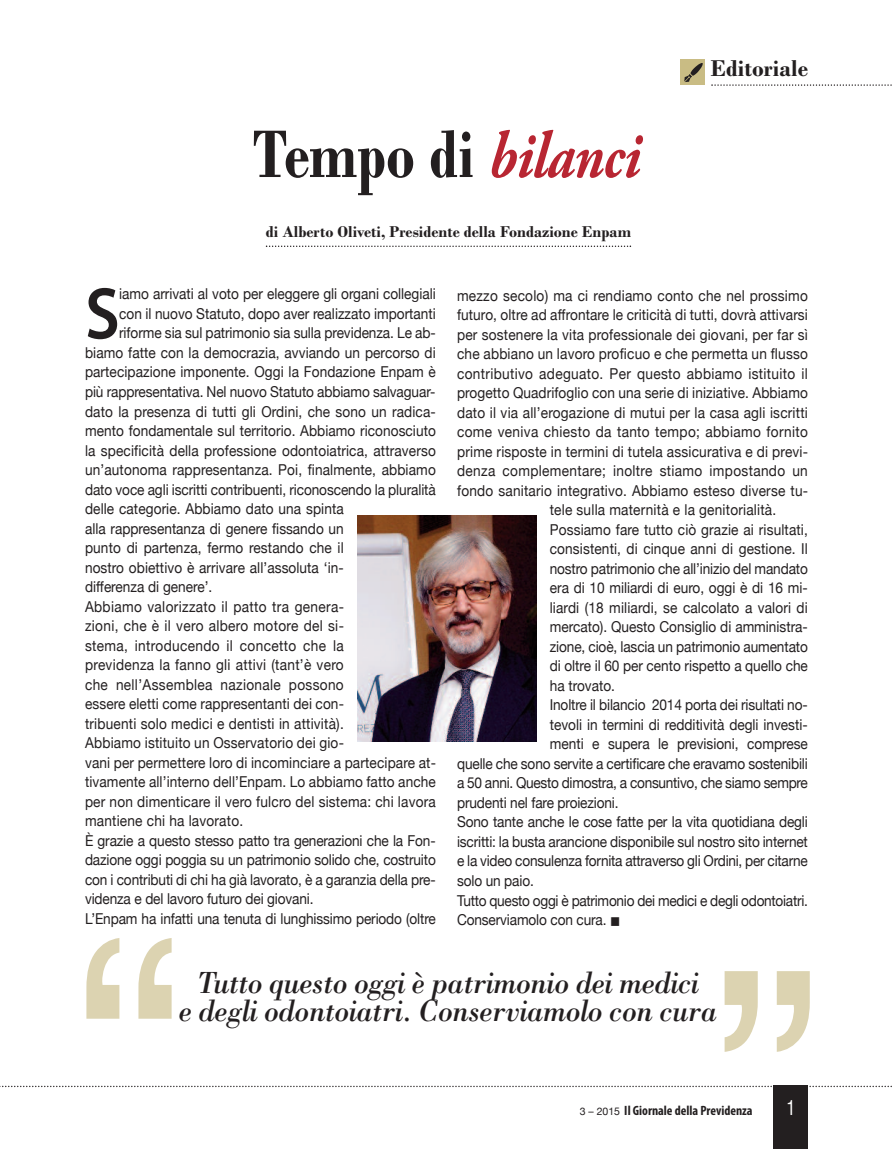
<style>
.page{position:relative;width:893px;height:1149px;background:#fff}
.page>*{position:absolute;margin:0;border:0;box-sizing:border-box;transform-origin:0 0}
.t1{font:600 73.65px "Myriad Pro";color:#231f20;scale:.91 1}
.t2{font:700 70.65px "Bodoni";color:#231f20;scale:.83 1}
.t3{font:italic 31.5px/28.5px "Bodoni";letter-spacing:-.015em;color:#231f20;text-align:center;scale:.94 1}
.t4{font:700 24px "Bodoni";color:#231f20}
.t5{font:21px "Helvetica CY Plain";color:#fff}
.t6{font:700 16.5px "Bodoni";color:#231f20}
.t7{font:15px "Helvetica Neue";letter-spacing:.005em;color:#231f20;scale:.91 1}
.t8{font:15px "Helvetica Neue";letter-spacing:.025em;color:#231f20;scale:.91 1}
.t9{font:15px "Helvetica Neue";letter-spacing:-.02em;color:#231f20;scale:.91 1}
.t10{font:15px "Helvetica Neue";letter-spacing:-.015em;color:#231f20;scale:.91 1}
.t11{font:700 condensed 13.5px "Myriad Pro";color:#231f20}
.s1{font-family:"Adobe Garamond Pro";font-style:italic;font-size:66px;color:#b82632}
.s2{font-family:"Helvetica Neue";font-weight:400;font-stretch:normal;font-size:10.5px}
</style>
<div class="page">
<svg style="left:86px;top:938px;width:86px;height:80px"></svg>
<svg style="left:725px;top:971px;width:85px;height:80px"></svg>
<svg style="left:711px;top:84px;width:181px;height:2px"></svg>
<svg style="left:266px;top:245px;width:365px;height:2px"></svg>
<img style="left:357px;top:515px;width:179px;height:226px">
<div style="left:680px;top:60px;width:25px;height:25px;background:#c9bc84"></div>
<svg style="left:684px;top:63px;width:19px;height:19px"></svg>
<svg style="left:2px;top:1085px;width:890px;height:1px"></svg>
<div style="left:774px;top:1084px;width:34px;height:64px;background:#231f20"></div>
<h2 class="t2" style="left:252px;top:111px;width:469px">Tempo di <span class="s1">bilanci</span></h2>
<p class="t6" style="left:266px;top:221px;width:367px">di Alberto Oliveti, Presidente della Fondazione Enpam</p>
<h3 class="t4" style="left:711px;top:53px;width:99px">Editoriale</h3>
<h1 class="t1" style="left:85px;top:286px;width:40px">S</h1>
<p class="t7" style="left:119px;top:285px;width:349px">iamo arrivati al voto per eleggere gli organi collegiali</p>
<p class="t7" style="left:119px;top:304px;width:349px">con il nuovo Statuto, dopo aver realizzato importanti</p>
<p class="t7" style="left:119px;top:324px;width:349px">riforme sia sul patrimonio sia sulla previdenza. Le ab-</p>
<p class="t7" style="left:85px;top:343px;width:387px">biamo fatte con la democrazia, avviando un percorso di</p>
<p class="t7" style="left:85px;top:363px;width:387px">partecipazione imponente. Oggi la Fondazione Enpam è</p>
<p class="t7" style="left:85px;top:382px;width:386px">più rappresentativa. Nel nuovo Statuto abbiamo salvaguar-</p>
<p class="t7" style="left:85px;top:402px;width:387px">dato la presenza di tutti gli Ordini, che sono un radica-</p>
<p class="t7" style="left:85px;top:421px;width:387px">mento fondamentale sul territorio. Abbiamo riconosciuto</p>
<p class="t7" style="left:85px;top:441px;width:387px">la specificità della professione odontoiatrica, attraverso</p>
<p class="t7" style="left:85px;top:460px;width:387px">un’autonoma rappresentanza. Poi, finalmente, abbiamo</p>
<p class="t7" style="left:85px;top:480px;width:387px">dato voce agli iscritti contribuenti, riconoscendo la pluralità</p>
<p class="t7" style="left:85px;top:499px;width:286px">delle categorie. Abbiamo dato una spinta</p>
<p class="t7" style="left:85px;top:519px;width:286px">alla rappresentanza di genere fissando un</p>
<p class="t7" style="left:85px;top:538px;width:286px">punto di partenza, fermo restando che il</p>
<p class="t7" style="left:85px;top:558px;width:286px">nostro obiettivo è arrivare all’assoluta ‘in-</p>
<p class="t7" style="left:85px;top:577px;width:142px">differenza di genere’.</p>
<p class="t8" style="left:85px;top:597px;width:286px">Abbiamo valorizzato il patto tra genera-</p>
<p class="t8" style="left:85px;top:616px;width:286px">zioni, che è il vero albero motore del si-</p>
<p class="t8" style="left:85px;top:636px;width:286px">stema, introducendo il concetto che la</p>
<p class="t7" style="left:85px;top:655px;width:286px">previdenza la fanno gli attivi (tant’è vero</p>
<p class="t8" style="left:85px;top:675px;width:286px">che nell’Assemblea nazionale possono</p>
<p class="t7" style="left:85px;top:694px;width:286px">essere eletti come rappresentanti dei con-</p>
<p class="t7" style="left:85px;top:714px;width:286px">tribuenti solo medici e dentisti in attività).</p>
<p class="t7" style="left:85px;top:733px;width:286px">Abbiamo istituito un Osservatorio dei gio-</p>
<p class="t7" style="left:85px;top:753px;width:387px">vani per permettere loro di incominciare a partecipare at-</p>
<p class="t7" style="left:85px;top:772px;width:387px">tivamente all’interno dell’Enpam. Lo abbiamo fatto anche</p>
<p class="t7" style="left:85px;top:792px;width:387px">per non dimenticare il vero fulcro del sistema: chi lavora</p>
<p class="t7" style="left:85px;top:811px;width:175px">mantiene chi ha lavorato.</p>
<p class="t7" style="left:85px;top:831px;width:387px">È grazie a questo stesso patto tra generazioni che la Fon-</p>
<p class="t7" style="left:85px;top:850px;width:387px">dazione oggi poggia su un patrimonio solido che, costruito</p>
<p class="t7" style="left:85px;top:870px;width:387px">con i contributi di chi ha già lavorato, è a garanzia della pre-</p>
<p class="t7" style="left:85px;top:889px;width:253px">videnza e del lavoro futuro dei giovani.</p>
<p class="t7" style="left:85px;top:909px;width:387px">L’Enpam ha infatti una tenuta di lunghissimo periodo (oltre</p>
<p class="t7" style="left:457px;top:286px;width:387px">mezzo secolo) ma ci rendiamo conto che nel prossimo</p>
<p class="t7" style="left:457px;top:305px;width:387px">futuro, oltre ad affrontare le criticità di tutti, dovrà attivarsi</p>
<p class="t7" style="left:457px;top:325px;width:387px">per sostenere la vita professionale dei giovani, per far sì</p>
<p class="t7" style="left:457px;top:344px;width:387px">che abbiano un lavoro proficuo e che permetta un flusso</p>
<p class="t8" style="left:457px;top:364px;width:387px">contributivo adeguato. Per questo abbiamo istituito il</p>
<p class="t7" style="left:457px;top:383px;width:387px">progetto Quadrifoglio con una serie di iniziative. Abbiamo</p>
<p class="t7" style="left:457px;top:403px;width:387px">dato il via all’erogazione di mutui per la casa agli iscritti</p>
<p class="t8" style="left:457px;top:422px;width:387px">come veniva chiesto da tanto tempo; abbiamo fornito</p>
<p class="t7" style="left:457px;top:442px;width:387px">prime risposte in termini di tutela assicurativa e di previ-</p>
<p class="t8" style="left:457px;top:461px;width:387px">denza complementare; inoltre stiamo impostando un</p>
<p class="t7" style="left:457px;top:481px;width:387px">fondo sanitario integrativo. Abbiamo esteso diverse tu-</p>
<p class="t7" style="left:550px;top:500px;width:250px">tele sulla maternità e la genitorialità.</p>
<p class="t7" style="left:550px;top:520px;width:285px">Possiamo fare tutto ciò grazie ai risultati,</p>
<p class="t7" style="left:550px;top:539px;width:285px">consistenti, di cinque anni di gestione. Il</p>
<p class="t7" style="left:550px;top:559px;width:285px">nostro patrimonio che all’inizio del mandato</p>
<p class="t7" style="left:550px;top:578px;width:285px">era di 10 miliardi di euro, oggi è di 16 mi-</p>
<p class="t7" style="left:550px;top:598px;width:285px">liardi (18 miliardi, se calcolato a valori di</p>
<p class="t7" style="left:550px;top:617px;width:285px">mercato). Questo Consiglio di amministra-</p>
<p class="t7" style="left:550px;top:637px;width:285px">zione, cioè, lascia un patrimonio aumentato</p>
<p class="t7" style="left:550px;top:656px;width:285px">di oltre il 60 per cento rispetto a quello che</p>
<p class="t7" style="left:550px;top:676px;width:73px">ha trovato.</p>
<p class="t7" style="left:550px;top:695px;width:285px">Inoltre il bilancio 2014 porta dei risultati no-</p>
<p class="t7" style="left:550px;top:715px;width:285px">tevoli in termini di redditività degli investi-</p>
<p class="t7" style="left:550px;top:734px;width:285px">menti e supera le previsioni, comprese</p>
<p class="t7" style="left:457px;top:754px;width:387px">quelle che sono servite a certificare che eravamo sostenibili</p>
<p class="t9" style="left:457px;top:773px;width:387px">a 50 anni. Questo dimostra, a consuntivo, che siamo sempre</p>
<p class="t7" style="left:457px;top:793px;width:179px">prudenti nel fare proiezioni.</p>
<p class="t7" style="left:457px;top:812px;width:387px">Sono tante anche le cose fatte per la vita quotidiana degli</p>
<p class="t7" style="left:457px;top:832px;width:387px">iscritti: la busta arancione disponibile sul nostro sito internet</p>
<p class="t10" style="left:457px;top:851px;width:387px">e la video consulenza fornita attraverso gli Ordini, per citarne</p>
<p class="t7" style="left:457px;top:871px;width:86px">solo un paio.</p>
<p class="t9" style="left:457px;top:890px;width:387px">Tutto questo oggi è patrimonio dei medici e degli odontoiatri.</p>
<p class="t7" style="left:457px;top:910px;width:181px">Conserviamolo con cura. ■</p>
<h3 class="t3" style="left:179px;top:967px;width:574px">Tutto questo oggi è patrimonio dei medici<br>e degli odontoiatri. Conserviamolo con cura</h3>
<p class="t11" style="left:580px;top:1105px;width:174px"><span class="s2">3 – 2015</span> Il Giornale della Previdenza</p>
<h3 class="t5" style="left:786px;top:1095px;width:11px">1</h3>
</div>
